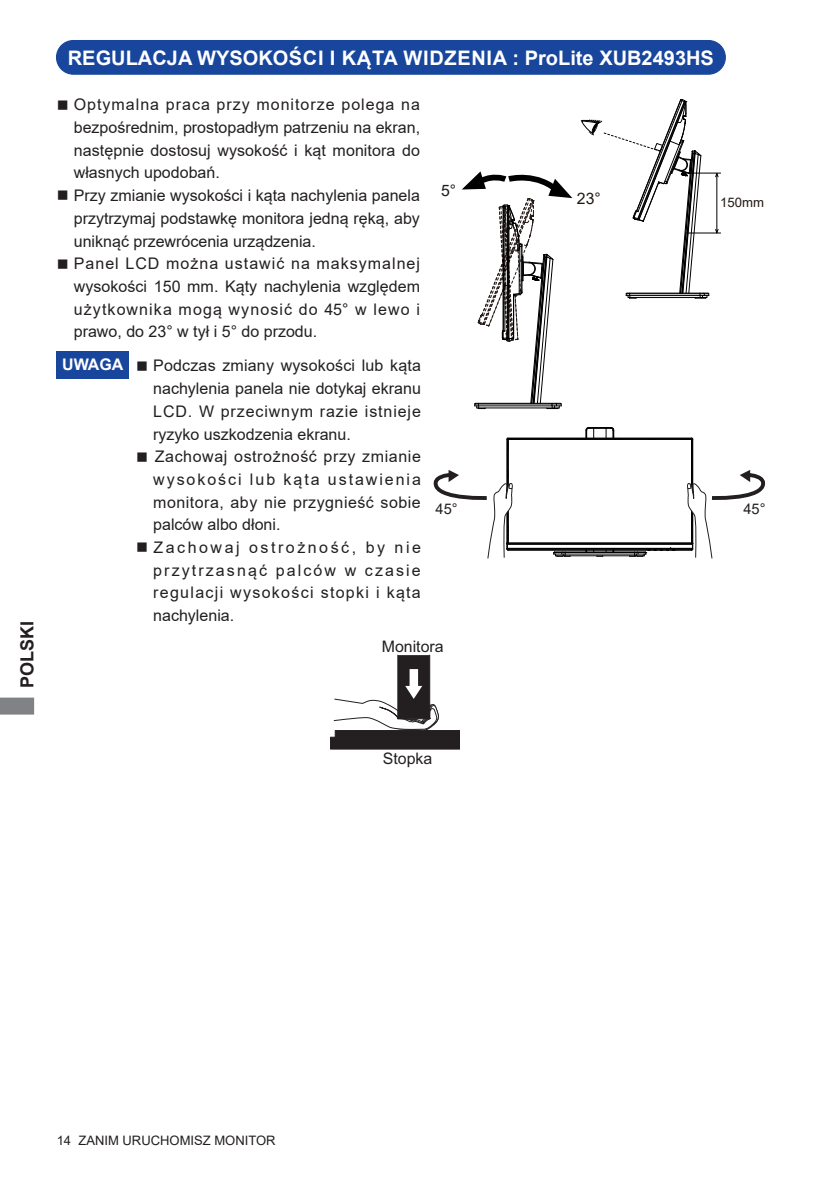
<style>
.page{position:relative;width:840px;height:1191px;background:#fff}
.page>*{position:absolute;margin:0;border:0;box-sizing:border-box;transform-origin:0 0}
.t1{font:700 20px "Arial";color:#fff}
.t2{font:700 18px "Arial";color:#231f20}
.t3{font:16px/22.6px "Arial";letter-spacing:.005em;color:#231f20;text-align:justify}
.t4{font:700 16px "Arial";color:#fff}
.t5{font:15.8px "Arial";color:#231f20}
.t6{font:15.8px "Arial";color:#231815}
.t7{font:14.6px "Arial";color:#231f20}
.t8{font:13.2px "Arial";color:#231815}
.t9{font:13px "Arial";color:#231f20}
</style>
<div class="page">
<svg style="left:0;top:697px;width:34px;height:17px"></svg>
<div style="left:56px;top:351px;width:72px;height:27px;background:#18469d"></div>
<div style="left:330px;top:737px;width:129px;height:12px;background:#231f20"></div>
<div style="left:335px;top:730px;width:124px;height:7px;background:#231f20"></div>
<div style="left:397px;top:655px;width:32px;height:64px;background:#231f20;border:1px solid #231f20"></div>
<svg style="left:333px;top:669px;width:106px;height:61px"></svg>
<div style="left:56px;top:41px;width:669px;height:33px;background:#18469d;border-radius:17px"></div>
<div style="left:56px;top:40px;width:669px;height:35px;border:1px solid #18469d;border-radius:17px"></div>
<svg style="left:462px;top:171px;width:110px;height:238px"></svg>
<hr style="left:688px;top:173px;width:32px;height:1px;background:#000">
<hr style="left:685px;top:233px;width:35px;height:1px;background:#000">
<svg style="left:580px;top:99px;width:138px;height:200px"></svg>
<hr style="left:506px;top:439px;width:1px;height:104px;background:#030303">
<hr style="left:507px;top:439px;width:1px;height:104px;background:#030303">
<hr style="left:508px;top:549px;width:183px;height:1px;background:#030303">
<hr style="left:507px;top:548px;width:185px;height:1px;background:#030303">
<hr style="left:507px;top:543px;width:184px;height:1px;background:#030303">
<hr style="left:507px;top:544px;width:185px;height:1px;background:#030303">
<hr style="left:507px;top:439px;width:184px;height:1px;background:#030303">
<hr style="left:690px;top:439px;width:1px;height:104px;background:#030303">
<hr style="left:691px;top:439px;width:1px;height:104px;background:#030303">
<hr style="left:692px;top:439px;width:1px;height:104px;background:#030303">
<hr style="left:507px;top:438px;width:184px;height:1px;background:#030303">
<svg style="left:690px;top:438px;width:3px;height:12px"></svg>
<svg style="left:506px;top:438px;width:3px;height:12px"></svg>
<hr style="left:555px;top:555px;width:88px;height:1px;background:#030303">
<hr style="left:553px;top:554px;width:92px;height:1px;background:#030303">
<hr style="left:565px;top:552px;width:69px;height:1px;background:#030303">
<hr style="left:554px;top:551px;width:90px;height:1px;background:#030303">
<svg style="left:593px;top:550px;width:13px;height:7px"></svg>
<svg style="left:629px;top:547px;width:46px;height:10px"></svg>
<svg style="left:553px;top:551px;width:17px;height:6px"></svg>
<svg style="left:579px;top:427px;width:41px;height:11px"></svg>
<svg style="left:686px;top:470px;width:80px;height:89px"></svg>
<svg style="left:433px;top:470px;width:80px;height:89px"></svg>
<p class="t2" style="left:14px;top:688px;width:69px;rotate:-90deg">POLSKI</p>
<p class="t1" style="left:68px;top:43px;width:647px">REGULACJA WYSOKOŚCI I KĄTA WIDZENIA : ProLite XUB2493HS</p>
<p class="t3" style="left:74px;top:93px;width:347px;text-indent:-17px">■ Optymalna praca przy monitorze polega na bezpośrednim, prostopadłym patrzeniu na ekran, następnie dostosuj wysokość i kąt monitora do własnych upodobań.</p>
<p class="t3" style="left:74px;top:184px;width:347px;text-indent:-17px">■ Przy zmianie wysokości i kąta nachylenia panela przytrzymaj podstawkę monitora jedną ręką, aby uniknąć przewrócenia urządzenia.</p>
<p class="t3" style="left:74px;top:252px;width:347px;text-indent:-17px">■ Panel LCD można ustawić na maksymalnej wysokości 150 mm. Kąty nachylenia względem użytkownika mogą wynosić do 45° w lewo i prawo, do 23° w tył i 5° do przodu.</p>
<p class="t3" style="left:153px;top:354px;width:269px;text-indent:-17px">■ Podczas zmiany wysokości lub kąta nachylenia panela nie dotykaj ekranu LCD. W przeciwnym razie istnieje ryzyko uszkodzenia ekranu.</p>
<p class="t3" style="left:153px;top:445px;width:269px;text-indent:-17px">■ Zachowaj ostrożność przy zmianie wysokości lub kąta ustawienia monitora, aby nie przygnieść sobie palców albo dłoni.</p>
<p class="t3" style="left:153px;top:536px;width:269px;text-indent:-17px">■ Zachowaj ostrożność, by nie przytrzasnąć palców w czasie regulacji wysokości stopki i kąta nachylenia.</p>
<p class="t4" style="left:62px;top:353px;width:63px">UWAGA</p>
<p class="t6" style="left:441px;top:179px;width:17px">5°</p>
<p class="t6" style="left:576px;top:187px;width:25px">23°</p>
<p class="t8" style="left:719px;top:193px;width:45px">150mm</p>
<p class="t7" style="left:435px;top:499px;width:24px">45°</p>
<p class="t7" style="left:743px;top:499px;width:24px">45°</p>
<p class="t5" style="left:381px;top:636px;width:63px">Monitora</p>
<p class="t5" style="left:382px;top:748px;width:51px">Stopka</p>
<p class="t9" style="left:57px;top:1131px;width:220px">14 ZANIM URUCHOMISZ MONITOR</p>
</div>
